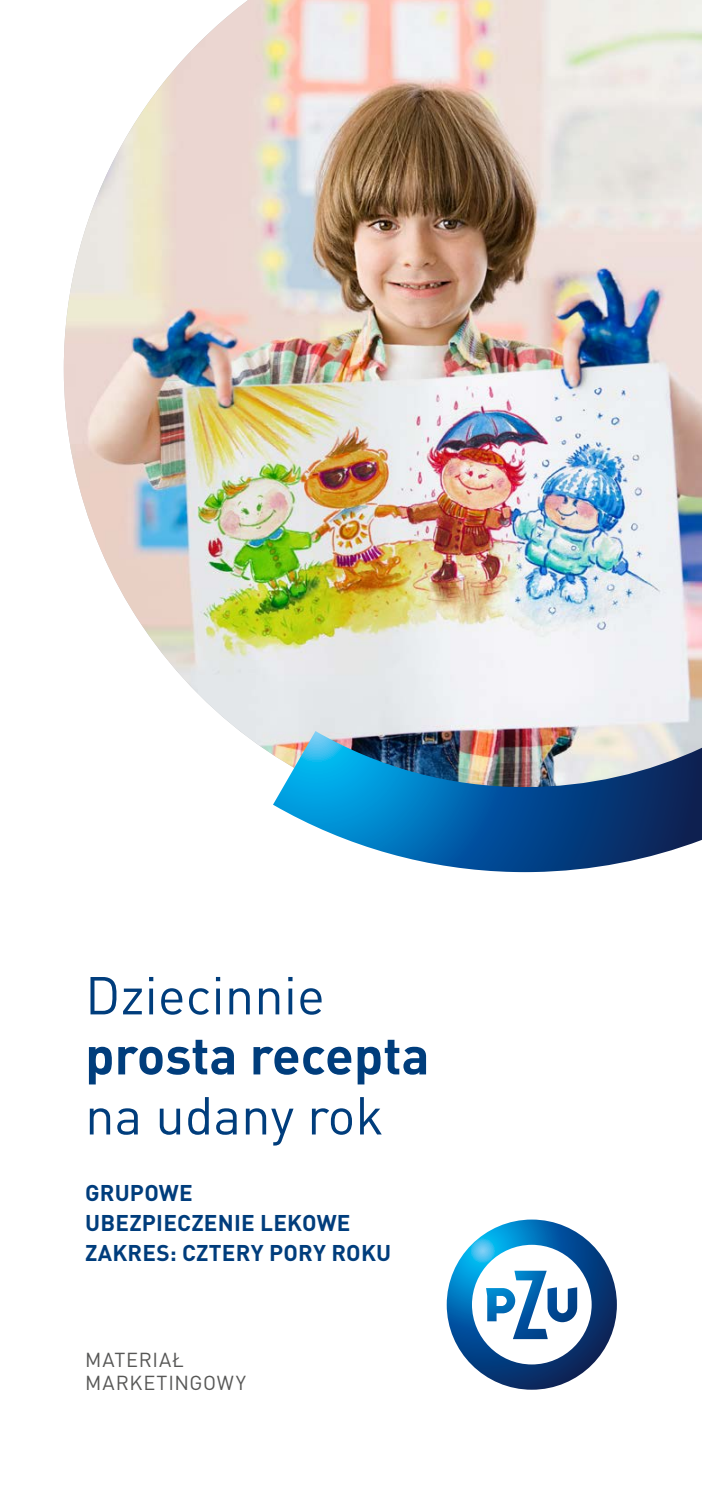
<style>
.page{position:relative;width:702px;height:1489px;background:#fff}
.page>*{position:absolute;margin:0;border:0;box-sizing:border-box;transform-origin:0 0}
.t1{font:52.5px "DIN Pro Pl";color:#003d7c}
.t2{font:700 52.5px "DIN Pro Pl";letter-spacing:-.005em;color:#003d7c}
.t3{font:700 22.5px/30px "DIN Pro Pl";letter-spacing:.01em;color:#003d7c}
.t4{font:20px/22.5px "DIN Pro Pl";letter-spacing:.04em;color:#575756}
</style>
<div class="page">
<svg style="left:446px;top:1219px;width:171px;height:170px"></svg>
<img style="left:64px;top:0;width:638px;height:755px">
<img style="left:273px;top:731px;width:429px;height:141px">
<h1 class="t1" style="left:85px;top:962px;width:241px">Dziecinnie</h1>
<h1 class="t2" style="left:85px;top:1020px;width:346px">prosta recepta</h1>
<h1 class="t1" style="left:85px;top:1082px;width:300px">na udany rok</h1>
<p class="t3" style="left:85px;top:1177px;width:307px">GRUPOWE<br>UBEZPIECZENIE LEKOWE<br>ZAKRES: CZTERY PORY ROKU</p>
<p class="t4" style="left:85px;top:1348px;width:162px">MATERIAŁ<br>MARKETINGOWY</p>
</div>
